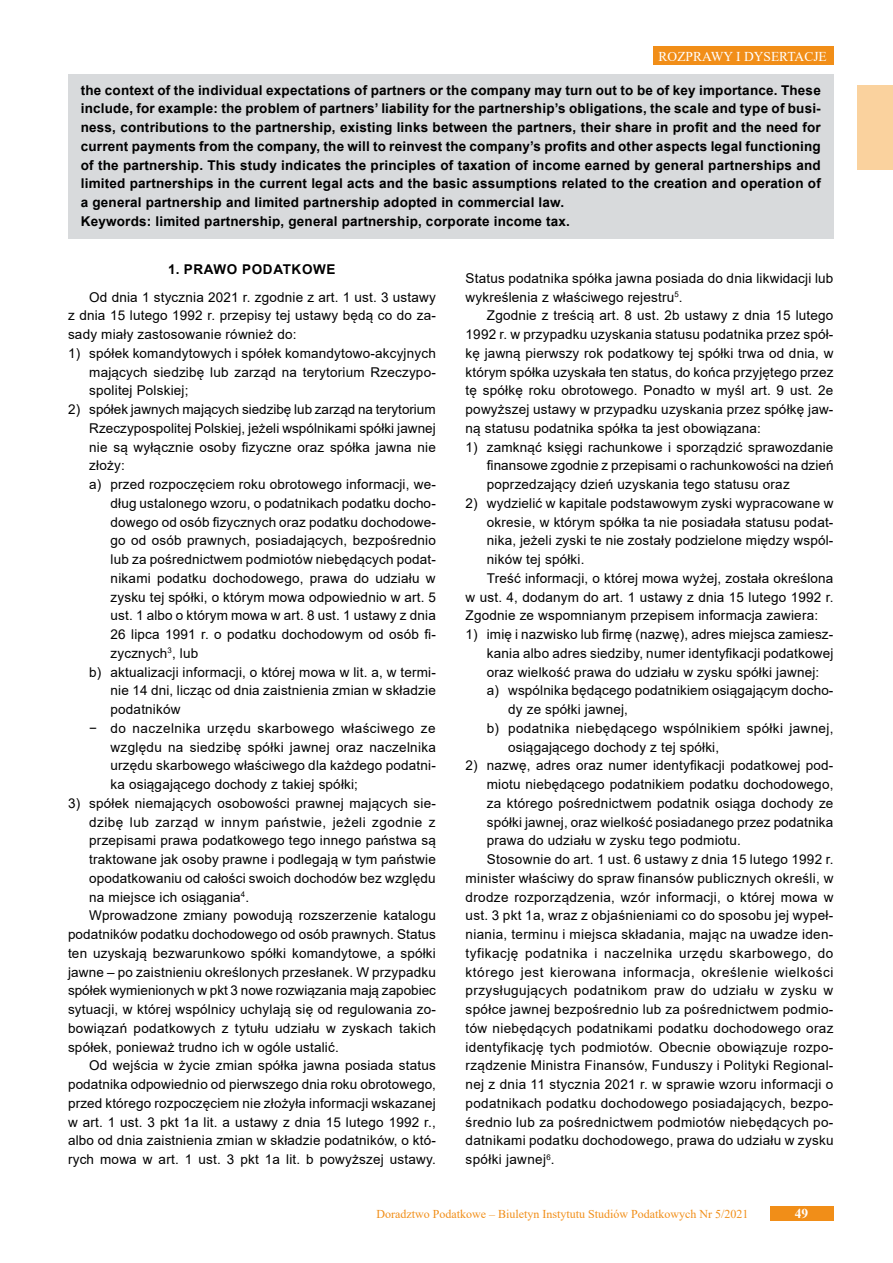
<style>
.page{position:relative;width:893px;height:1263px;background:#fff}
.page>*{position:absolute;margin:0;border:0;box-sizing:border-box;transform-origin:0 0}
.tekst{font:13.5px/18.8px "Arial";letter-spacing:.015em;color:#000;text-align:justify}
.punkt1{font:13.5px/18.8px "Arial";letter-spacing:.015em;color:#000;text-align:justify}
.punkt2{font:13.5px/18.8px "Arial";letter-spacing:.015em;color:#000;text-align:justify}
.lead{font:700 13.5px/18.8px "Arial";letter-spacing:.015em;color:#000;text-align:justify}
.t1{font:13.5px "Times New Roman";color:#fff}
.Srodtytul{font:700 13.5px "Arial";letter-spacing:.05em;color:#000}
.t2{font:700 13.5px "Times New Roman";color:#fff}
.t3{font:12px "Times New Roman";color:#f18e18}
</style>
<div class="page">
<div style="left:770px;top:1205px;width:63px;height:15px;background:#f18e18"></div>
<div style="left:653px;top:46px;width:180px;height:19px;background:#f18e18"></div>
<div style="left:857px;top:85px;width:36px;height:85px;background:#fad29e"></div>
<div style="left:68px;top:74px;width:765px;height:146px;background:#d8dadc"></div>
<div style="left:68px;top:205px;width:765px;height:34px;background:#d8dadc"></div>
<p class="t1" style="left:659px;top:47px;width:170px">ROZPRAWY I DYSERTACJE</p>
<p class="lead" style="left:81px;top:81px;width:742px">the context of the individual expectations of partners or the company may turn out to be of key importance. These include, for example: the problem of partners’ liability for the partnership’s obligations, the scale and type of busi&shy;ness, contributions to the partnership, existing links between the partners, their share in profit and the need for current payments from the company, the will to reinvest the company’s profits and other aspects legal functioning of the partnership. This study indicates the principles of taxation of income earned by general partnerships and limited partnerships in the current legal acts and the basic assumptions related to the creation and operation of a general partnership and limited partnership adopted in commercial law.</p>
<p class="lead" style="left:81px;top:212px;width:491px">Keywords: limited partnership, general partnership, corporate income tax.</p>
<p class="Srodtytul" style="left:168px;top:260px;width:169px">1. PRAWO PODATKOWE</p>
<p class="tekst" style="left:68px;top:287px;width:369px;text-indent:21px">Od dnia 1 stycznia 2021 r. zgodnie z art. 1 ust. 3 ustawy z dnia 15 lutego 1992 r. przepisy tej ustawy będą co do za&shy;sady miały zastosowanie również do:</p>
<p class="punkt1" style="left:89px;top:344px;width:348px;text-indent:-21px">1) spółek komandytowych i spółek komandytowo-akcyjnych mających siedzibę lub zarząd na terytorium Rzeczypo&shy;spolitej Polskiej;</p>
<p class="punkt1" style="left:89px;top:400px;width:348px;text-indent:-21px">2) spółek jawnych mających siedzibę lub zarząd na terytorium Rzeczypospolitej Polskiej, jeżeli wspólnikami spółki jawnej nie są wyłącznie osoby fizyczne oraz spółka jawna nie złoży:</p>
<p class="punkt2" style="left:111px;top:475px;width:327px;text-indent:-21px">a) przed rozpoczęciem roku obrotowego informacji, we&shy;dług ustalonego wzoru, o podatnikach podatku docho&shy;dowego od osób fizycznych oraz podatku dochodowe&shy;go od osób prawnych, posiadających, bezpośrednio lub za pośrednictwem podmiotów niebędących podat&shy;nikami podatku dochodowego, prawa do udziału w zysku tej spółki, o którym mowa odpowiednio w art. 5 ust. 1 albo o którym mowa w art. 8 ust. 1 ustawy z dnia 26 lipca 1991 r. o podatku dochodowym od osób fi&shy;zycznych<sup>3</sup>, lub</p>
<p class="punkt2" style="left:111px;top:662px;width:327px;text-indent:-21px">b) aktualizacji informacji, o której mowa w lit. a, w termi&shy;nie 14 dni, licząc od dnia zaistnienia zmian w składzie podatników</p>
<p class="punkt2" style="left:111px;top:719px;width:327px;text-indent:-21px">− do naczelnika urzędu skarbowego właściwego ze względu na siedzibę spółki jawnej oraz naczelnika urzędu skarbowego właściwego dla każdego podatni&shy;ka osiągającego dochody z takiej spółki;</p>
<p class="punkt1" style="left:89px;top:794px;width:348px;text-indent:-21px">3) spółek niemających osobowości prawnej mających sie&shy;dzibę lub zarząd w innym państwie, jeżeli zgodnie z przepisami prawa podatkowego tego innego państwa są traktowane jak osoby prawne i podlegają w tym państwie opodatkowaniu od całości swoich dochodów bez względu na miejsce ich osiągania<sup>4</sup>.</p>
<p class="tekst" style="left:68px;top:906px;width:369px;text-indent:21px">Wprowadzone zmiany powodują rozszerzenie katalogu podatników podatku dochodowego od osób prawnych. Status ten uzyskają bezwarunkowo spółki komandytowe, a spółki jawne – po zaistnieniu określonych przesłanek. W przypadku spółek wymienionych w pkt 3 nowe rozwiązania mają zapobiec sytuacji, w której wspólnicy uchylają się od regulowania zo&shy;bowiązań podatkowych z tytułu udziału w zyskach takich spółek, ponieważ trudno ich w ogóle ustalić.</p>
<p class="tekst" style="left:68px;top:1056px;width:370px;text-indent:21px">Od wejścia w życie zmian spółka jawna posiada status podatnika odpowiednio od pierwszego dnia roku obrotowego, przed którego rozpoczęciem nie złożyła informacji wskazanej w art. 1 ust. 3 pkt 1a lit. a ustawy z dnia 15 lutego 1992 r., albo od dnia zaistnienia zmian w składzie podatników, o któ&shy;rych mowa w art. 1 ust. 3 pkt 1a lit. b powyższej ustawy.</p>
<p class="tekst" style="left:466px;top:269px;width:369px">Status podatnika spółka jawna posiada do dnia likwidacji lub wykreślenia z właściwego rejestru<sup>5</sup>.</p>
<p class="tekst" style="left:466px;top:306px;width:369px;text-indent:21px">Zgodnie z treścią art. 8 ust. 2b ustawy z dnia 15 lutego 1992 r. w przypadku uzyskania statusu podatnika przez spół&shy;kę jawną pierwszy rok podatkowy tej spółki trwa od dnia, w którym spółka uzyskała ten status, do końca przyjętego przez tę spółkę roku obrotowego. Ponadto w myśl art. 9 ust. 2e powyższej ustawy w przypadku uzyskania przez spółkę jaw&shy;ną statusu podatnika spółka ta jest obowiązana:</p>
<p class="punkt1" style="left:487px;top:437px;width:348px;text-indent:-21px">1) zamknąć księgi rachunkowe i sporządzić sprawozdanie finansowe zgodnie z przepisami o rachunkowości na dzień poprzedzający dzień uzyskania tego statusu oraz</p>
<p class="punkt1" style="left:487px;top:494px;width:348px;text-indent:-21px">2) wydzielić w kapitale podstawowym zyski wypracowane w okresie, w którym spółka ta nie posiadała statusu podat&shy;nika, jeżeli zyski te nie zostały podzielone między wspól&shy;ników tej spółki.</p>
<p class="tekst" style="left:466px;top:569px;width:369px;text-indent:21px">Treść informacji, o której mowa wyżej, została określona w ust. 4, dodanym do art. 1 ustawy z dnia 15 lutego 1992 r.<br>Zgodnie ze wspomnianym przepisem informacja zawiera:</p>
<p class="punkt1" style="left:487px;top:625px;width:348px;text-indent:-21px">1) imię i nazwisko lub firmę (nazwę), adres miejsca zamiesz&shy;kania albo adres siedziby, numer identyfikacji podatkowej oraz wielkość prawa do udziału w zysku spółki jawnej:</p>
<p class="punkt2" style="left:508px;top:681px;width:327px;text-indent:-21px">a) wspólnika będącego podatnikiem osiągającym docho&shy;dy ze spółki jawnej,</p>
<p class="punkt2" style="left:508px;top:719px;width:327px;text-indent:-21px">b) podatnika niebędącego wspólnikiem spółki jawnej, osiągającego dochody z tej spółki,</p>
<p class="punkt1" style="left:487px;top:756px;width:348px;text-indent:-21px">2) nazwę, adres oraz numer identyfikacji podatkowej pod&shy;miotu niebędącego podatnikiem podatku dochodowego, za którego pośrednictwem podatnik osiąga dochody ze spółki jawnej, oraz wielkość posiadanego przez podatnika prawa do udziału w zysku tego podmiotu.</p>
<p class="tekst" style="left:466px;top:850px;width:369px;text-indent:21px">Stosownie do art. 1 ust. 6 ustawy z dnia 15 lutego 1992 r. minister właściwy do spraw finansów publicznych określi, w drodze rozporządzenia, wzór informacji, o której mowa w ust. 3 pkt 1a, wraz z objaśnieniami co do sposobu jej wypeł&shy;niania, terminu i miejsca składania, mając na uwadze iden&shy;tyfikację podatnika i naczelnika urzędu skarbowego, do którego jest kierowana informacja, określenie wielkości przysługujących podatnikom praw do udziału w zysku w spółce jawnej bezpośrednio lub za pośrednictwem podmio&shy;tów niebędących podatnikami podatku dochodowego oraz identyfikację tych podmiotów. Obecnie obowiązuje rozpo&shy;rządzenie Ministra Finansów, Funduszy i Polityki Regional&shy;nej z dnia 11 stycznia 2021 r. w sprawie wzoru informacji o podatnikach podatku dochodowego posiadających, bezpo&shy;średnio lub za pośrednictwem podmiotów niebędących po&shy;datnikami podatku dochodowego, prawa do udziału w zysku spółki jawnej<sup>6</sup>.</p>
<p class="t3" style="left:376px;top:1205px;width:373px">Doradztwo Podatkowe – Biuletyn Instytutu Studiów Podatkowych Nr 5/2021</p>
<p class="t2" style="left:795px;top:1204px;width:15px">49</p>
</div>
